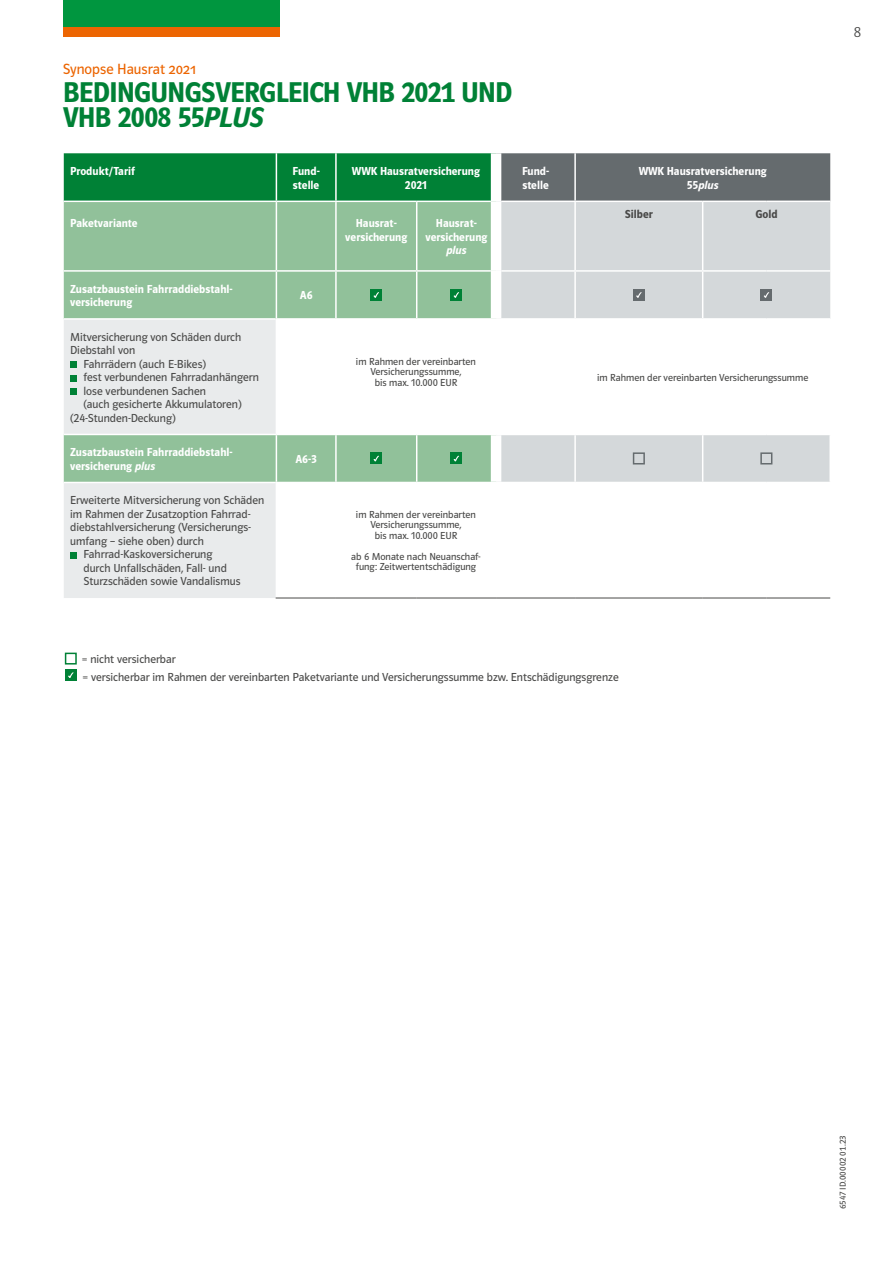
<style>
.page{position:relative;width:893px;height:1263px;background:#fff}
.page>*{position:absolute;margin:0;border:0;box-sizing:border-box;transform-origin:0 0}
.t1{font:600 29.55px/25.2px "WWK Polo 66";letter-spacing:-.03em;color:#008136}
.t2{font:15.3px "WWK Polo 66 Buch";letter-spacing:.005em;color:#ec6502}
.t3{font:15px "WWK Polo 66 Leicht";color:#494948}
.t4{font:12px/18px "WWK Polo 66 Buch";color:#494948}
.t5{font:600 12px/13.5px "WWK Polo 66";color:#fff}
.t6{font:600 12px "WWK Polo 66";color:#494948}
.t7{font:italic 600 12px "WWK Polo 66";color:#fff}
.t8{font:10.5px/10.5px "WWK Polo 66 Buch";color:#494948;text-align:center}
.t9{font:9px "WWK Polo 66 Buch";letter-spacing:.02em;color:#494948}
.s1{font-style:italic}
</style>
<div class="page">
<svg style="left:64px;top:153px;width:766px;height:117px;background:#5a9971"></svg>
<div style="left:501px;top:202px;width:329px;height:116px;background:#d4d8da"></div>
<div style="left:64px;top:272px;width:427px;height:46px;background:#91c19a"></div>
<svg style="left:64px;top:320px;width:212px;height:278px;background:#dae3de"></svg>
<svg style="left:277px;top:435px;width:553px;height:163px"></svg>
<hr style="left:276px;top:153px;width:1px;height:48px;background:#fff">
<hr style="left:335px;top:153px;width:2px;height:48px;background:#fff">
<hr style="left:574px;top:153px;width:2px;height:48px;background:#fff">
<hr style="left:276px;top:202px;width:1px;height:68px;background:#fff">
<hr style="left:335px;top:202px;width:2px;height:68px;background:#fff">
<hr style="left:416px;top:202px;width:1px;height:68px;background:#fff">
<hr style="left:574px;top:202px;width:2px;height:68px;background:#fff">
<hr style="left:702px;top:202px;width:1px;height:68px;background:#fff">
<hr style="left:276px;top:272px;width:1px;height:46px;background:#fff">
<hr style="left:64px;top:201px;width:212px;height:1px;background:#fff">
<hr style="left:276px;top:201px;width:60px;height:1px;background:#fff">
<hr style="left:336px;top:201px;width:81px;height:1px;background:#fff">
<hr style="left:417px;top:201px;width:74px;height:1px;background:#fff">
<hr style="left:501px;top:201px;width:74px;height:1px;background:#fff">
<hr style="left:575px;top:201px;width:128px;height:1px;background:#fff">
<hr style="left:703px;top:201px;width:63px;height:1px;background:#fff">
<hr style="left:766px;top:201px;width:64px;height:1px;background:#fff">
<hr style="left:501px;top:270px;width:74px;height:2px;background:#fff">
<hr style="left:575px;top:270px;width:128px;height:2px;background:#fff">
<hr style="left:703px;top:270px;width:63px;height:2px;background:#fff">
<hr style="left:766px;top:270px;width:64px;height:2px;background:#fff">
<hr style="left:64px;top:482px;width:212px;height:1px;background:#fff">
<hr style="left:335px;top:483px;width:2px;height:115px;background:#fff">
<hr style="left:574px;top:483px;width:2px;height:115px;background:#fff">
<hr style="left:702px;top:483px;width:1px;height:115px;background:#fff">
<hr style="left:766px;top:483px;width:1px;height:115px;background:#fff">
<div style="left:491px;top:153px;width:10px;height:48px;background:#fff"></div>
<div style="left:491px;top:201px;width:10px;height:70px;background:#fff"></div>
<div style="left:491px;top:435px;width:10px;height:47px;background:#fff"></div>
<div style="left:491px;top:483px;width:10px;height:115px;background:#fff"></div>
<hr style="left:64px;top:434px;width:212px;height:1px;background:#fff">
<hr style="left:276px;top:598px;width:60px;height:1px;background:#494948">
<hr style="left:336px;top:598px;width:81px;height:1px;background:#494948">
<hr style="left:417px;top:598px;width:79px;height:1px;background:#494948">
<hr style="left:496px;top:598px;width:79px;height:1px;background:#494948">
<hr style="left:575px;top:598px;width:128px;height:1px;background:#494948">
<hr style="left:703px;top:598px;width:63px;height:1px;background:#494948">
<hr style="left:766px;top:598px;width:64px;height:1px;background:#494948">
<hr style="left:335px;top:272px;width:2px;height:46px;background:#fff">
<hr style="left:416px;top:272px;width:1px;height:46px;background:#fff">
<hr style="left:702px;top:272px;width:1px;height:46px;background:#fff">
<hr style="left:829px;top:435px;width:2px;height:47px;background:#fff">
<hr style="left:335px;top:435px;width:2px;height:47px;background:#fff">
<hr style="left:416px;top:435px;width:1px;height:47px;background:#fff">
<hr style="left:702px;top:435px;width:1px;height:47px;background:#fff">
<hr style="left:574px;top:272px;width:2px;height:46px;background:#fff">
<hr style="left:574px;top:435px;width:2px;height:47px;background:#fff">
<hr style="left:276px;top:482px;width:60px;height:1px;background:#fff">
<hr style="left:336px;top:482px;width:81px;height:1px;background:#fff">
<hr style="left:417px;top:482px;width:79px;height:1px;background:#fff">
<hr style="left:496px;top:482px;width:79px;height:1px;background:#fff">
<hr style="left:575px;top:482px;width:128px;height:1px;background:#fff">
<hr style="left:703px;top:482px;width:63px;height:1px;background:#fff">
<hr style="left:766px;top:482px;width:65px;height:1px;background:#fff">
<div style="left:370px;top:289px;width:12px;height:12px;background:#008136"></div>
<svg style="left:373px;top:292px;width:6px;height:6px"></svg>
<div style="left:450px;top:289px;width:12px;height:12px;background:#008136"></div>
<svg style="left:453px;top:292px;width:7px;height:6px"></svg>
<div style="left:633px;top:289px;width:12px;height:12px;background:#656b6e"></div>
<svg style="left:636px;top:292px;width:6px;height:6px"></svg>
<div style="left:760px;top:289px;width:12px;height:12px;background:#656b6e"></div>
<svg style="left:764px;top:292px;width:6px;height:6px"></svg>
<div style="left:70px;top:361px;width:7px;height:7px;background:#008136"></div>
<div style="left:70px;top:375px;width:7px;height:6px;background:#008136"></div>
<div style="left:70px;top:388px;width:7px;height:7px;background:#008136"></div>
<div style="left:370px;top:452px;width:12px;height:12px;background:#008136"></div>
<svg style="left:373px;top:455px;width:6px;height:7px"></svg>
<div style="left:450px;top:452px;width:12px;height:12px;background:#008136"></div>
<svg style="left:453px;top:455px;width:6px;height:7px"></svg>
<div style="left:633px;top:452px;width:12px;height:12px;border:2px solid #656b6e"></div>
<div style="left:760px;top:452px;width:12px;height:12px;border:2px solid #656b6e"></div>
<div style="left:70px;top:552px;width:7px;height:6px;background:#008136"></div>
<div style="left:65px;top:653px;width:12px;height:11px;border:2px solid #008136"></div>
<div style="left:65px;top:669px;width:12px;height:12px;background:#008136"></div>
<svg style="left:68px;top:672px;width:6px;height:6px"></svg>
<div style="left:64px;top:0;width:216px;height:28px;background:#00963f"></div>
<div style="left:64px;top:27px;width:216px;height:9px;background:#ec6502"></div>
<p class="t2" style="left:63px;top:61px;width:135px">Synopse Hausrat 2021</p>
<h1 class="t1" style="left:63px;top:80px;width:451px">BEDINGUNGSVERGLEICH VHB 2021 UND<br>VHB 2008 55<span class="s1">PLUS</span></h1>
<p class="t5" style="left:70px;top:164px;width:66px">Produkt/Tarif</p>
<p class="t5" style="left:293px;top:164px;width:29px">Fund&shy;stelle</p>
<p class="t5" style="left:352px;top:164px;width:130px;text-align:center">WWK Hausratversicherung<br>2021</p>
<p class="t5" style="left:522px;top:164px;width:29px">Fund&shy;stelle</p>
<p class="t5" style="left:639px;top:164px;width:130px;text-align:center">WWK Hausratversicherung<br>55<span class="s1">plus</span></p>
<p class="t5" style="left:70px;top:217px;width:69px">Paketvariante</p>
<p class="t5" style="left:345px;top:217px;width:64px;text-align:center">Hausrat&shy;versicherung</p>
<p class="t5" style="left:425px;top:217px;width:64px;text-align:center">Hausrat&shy;versicherung</p>
<p class="t7" style="left:446px;top:244px;width:22px">plus</p>
<p class="t6" style="left:625px;top:207px;width:30px">Silber</p>
<p class="t6" style="left:755px;top:207px;width:24px">Gold</p>
<p class="t5" style="left:70px;top:282px;width:164px">Zusatzbaustein Fahrraddiebstahl&shy;versicherung</p>
<p class="t5" style="left:300px;top:289px;width:14px">A6</p>
<p class="t4" style="left:70px;top:328px;width:173px">Mitversicherung von Schäden durch</p>
<p class="t4" style="left:70px;top:341px;width:67px">Diebstahl von</p>
<p class="t4" style="left:84px;top:355px;width:124px">Fahrrädern (auch E-Bikes)</p>
<p class="t4" style="left:84px;top:368px;width:177px">fest verbundenen Fahrradanhängern</p>
<p class="t4" style="left:84px;top:382px;width:124px">lose verbundenen Sachen</p>
<p class="t4" style="left:84px;top:395px;width:160px">(auch gesicherte Akkumulatoren)</p>
<p class="t4" style="left:70px;top:409px;width:107px">(24-Stunden-Deckung)</p>
<p class="t5" style="left:70px;top:446px;width:164px">Zusatzbaustein Fahrraddiebstahl&shy;versicherung <span class="s1">plus</span></p>
<p class="t5" style="left:295px;top:452px;width:23px">A6-3</p>
<p class="t4" style="left:70px;top:491px;width:196px">Erweiterte Mitversicherung von Schäden</p>
<p class="t4" style="left:70px;top:505px;width:182px">im Rahmen der Zusatzoption Fahrrad-</p>
<p class="t4" style="left:70px;top:518px;width:182px">diebstahlversicherung (Versicherungs-</p>
<p class="t4" style="left:70px;top:532px;width:135px">umfang – siehe oben) durch</p>
<p class="t4" style="left:84px;top:545px;width:130px">Fahrrad-Kaskoversicherung</p>
<p class="t4" style="left:84px;top:559px;width:145px">durch Unfallschäden, Fall- und</p>
<p class="t4" style="left:84px;top:572px;width:159px">Sturzschäden sowie Vandalismus</p>
<p class="t8" style="left:356px;top:356px;width:122px">im Rahmen der vereinbarten<br>Versicherungssumme,<br>bis max. 10.000 EUR</p>
<p class="t8" style="left:356px;top:509px;width:122px">im Rahmen der vereinbarten<br>Versicherungssumme,<br>bis max. 10.000 EUR</p>
<p class="t8" style="left:351px;top:551px;width:131px">ab 6 Monate nach Neuanschaf&shy;fung: Zeitwertentschädigung</p>
<p class="t8" style="left:597px;top:372px;width:213px">im Rahmen der vereinbarten Versicherungssumme</p>
<p class="t4" style="left:82px;top:650px;width:538px">= nicht versicherbar<br>= versicherbar im Rahmen der vereinbarten Paketvariante und Versicherungssumme bzw. Entschädigungsgrenze</p>
<p class="t3" style="left:854px;top:24px;width:9px">8</p>
<p class="t9" style="left:838px;top:1209px;width:75px;rotate:-90deg">6547 ID.00002 01.23</p>
</div>
